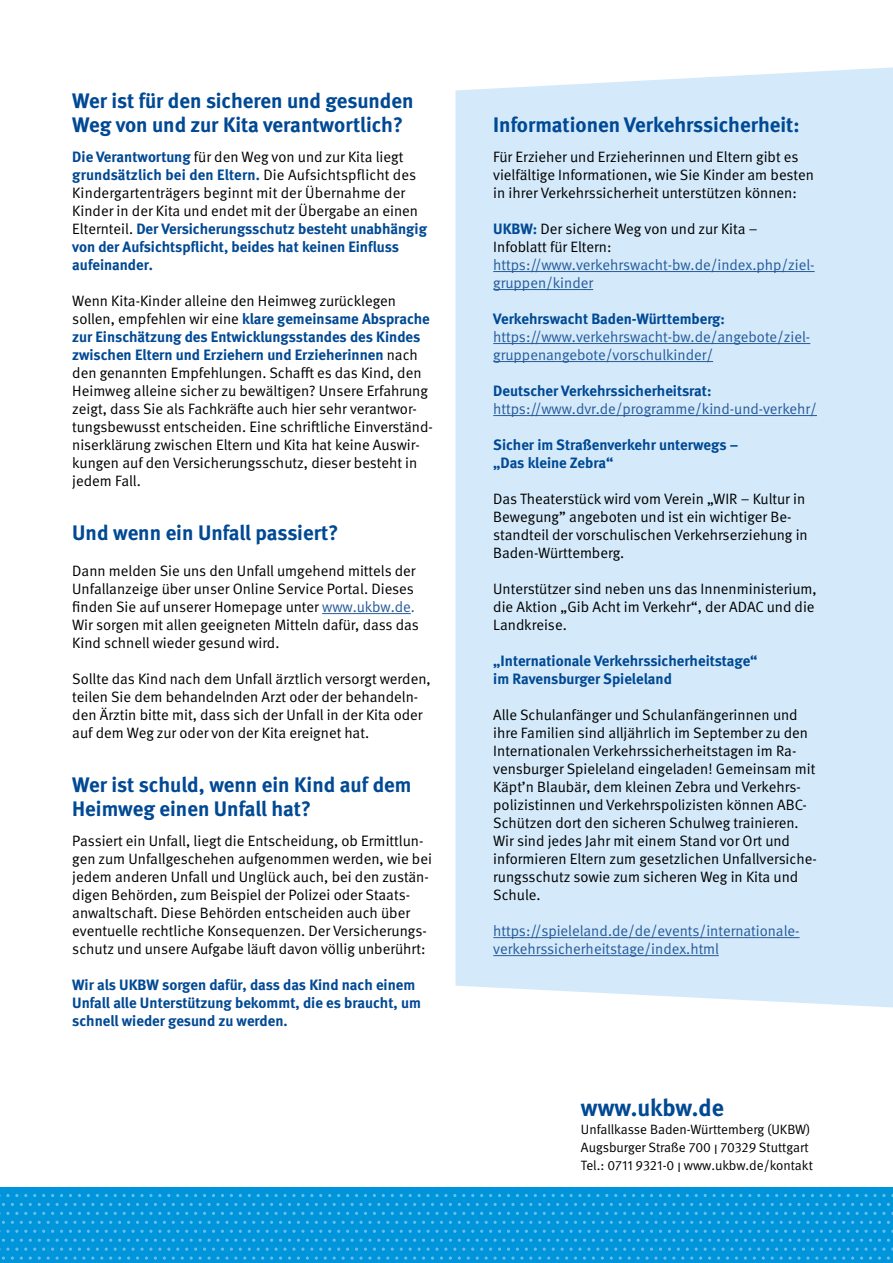
<style>
.page{position:relative;width:893px;height:1263px;background:#fff}
.page>*{position:absolute;margin:0;border:0;box-sizing:border-box;transform-origin:0 0}
.t1{font:700 24px "DGUV Meta";color:#004994}
.Headline{font:700 21px/24px "DGUV Meta";color:#004994}
.Fließtext{font:15px/18px "DGUV Meta";color:#000}
.Fließtext-2{font:15px/18px "DGUV Meta";color:#275b9b}
.Fließtext-3{font:700 15px/18px "DGUV Meta";color:#004994}
.t2{font:13.5px "DGUV Meta";color:#000}
.s1{font-weight:700;color:#004994}
.s2{color:#275b9b}
.s3{color:#000}
</style>
<div class="page">
<div style="left:0;top:1188px;width:893px;height:75px;background:#0095db"></div>
<svg style="left:266px;top:1194px;width:38px;height:3px"></svg>
<svg style="left:409px;top:1194px;width:47px;height:3px"></svg>
<svg style="left:561px;top:1194px;width:38px;height:3px"></svg>
<svg style="left:704px;top:1194px;width:38px;height:3px"></svg>
<svg style="left:847px;top:1194px;width:38px;height:3px"></svg>
<svg style="left:266px;top:1212px;width:38px;height:3px"></svg>
<svg style="left:409px;top:1212px;width:47px;height:3px"></svg>
<svg style="left:561px;top:1212px;width:38px;height:3px"></svg>
<svg style="left:704px;top:1212px;width:38px;height:3px"></svg>
<svg style="left:847px;top:1212px;width:38px;height:3px"></svg>
<svg style="left:199px;top:1203px;width:38px;height:3px"></svg>
<svg style="left:342px;top:1203px;width:38px;height:3px"></svg>
<svg style="left:485px;top:1203px;width:38px;height:3px"></svg>
<svg style="left:628px;top:1203px;width:38px;height:3px"></svg>
<svg style="left:771px;top:1203px;width:38px;height:3px"></svg>
<svg style="left:199px;top:1221px;width:38px;height:3px"></svg>
<svg style="left:342px;top:1221px;width:38px;height:3px"></svg>
<svg style="left:485px;top:1221px;width:38px;height:3px"></svg>
<svg style="left:628px;top:1221px;width:38px;height:3px"></svg>
<svg style="left:771px;top:1221px;width:38px;height:3px"></svg>
<svg style="left:176px;top:1230px;width:169px;height:30px"></svg>
<svg style="left:346px;top:1230px;width:191px;height:30px"></svg>
<svg style="left:538px;top:1230px;width:169px;height:30px"></svg>
<svg style="left:708px;top:1230px;width:185px;height:30px"></svg>
<svg style="left:0;top:1194px;width:18px;height:3px"></svg>
<svg style="left:123px;top:1194px;width:38px;height:3px"></svg>
<svg style="left:0;top:1212px;width:18px;height:3px"></svg>
<svg style="left:123px;top:1212px;width:38px;height:3px"></svg>
<svg style="left:56px;top:1203px;width:38px;height:3px"></svg>
<svg style="left:56px;top:1221px;width:38px;height:3px"></svg>
<svg style="left:0;top:1230px;width:175px;height:30px"></svg>
<hr style="left:322px;top:613px;width:89px;height:1px;background:#275b9b">
<div style="left:455px;top:67px;width:438px;height:940px;background:#d4eafa"></div>
<hr style="left:493px;top:271px;width:322px;height:1px;background:#275b9b">
<hr style="left:493px;top:289px;width:100px;height:1px;background:#275b9b">
<hr style="left:493px;top:343px;width:317px;height:1px;background:#275b9b">
<hr style="left:493px;top:361px;width:220px;height:1px;background:#275b9b">
<hr style="left:493px;top:415px;width:324px;height:1px;background:#275b9b">
<hr style="left:493px;top:937px;width:307px;height:1px;background:#275b9b">
<hr style="left:493px;top:955px;width:226px;height:1px;background:#275b9b">
<h2 class="Headline" style="left:72px;top:89px;width:343px">Wer ist für den sicheren und gesunden<br>Weg von und zur Kita verantwortlich?</h2>
<p class="Fließtext" style="left:72px;top:148px;width:356px"><span class="s1">Die Verantwortung</span> für den Weg von und zur Kita liegt <span class="s1">grundsätzlich bei den Eltern.</span> Die Aufsichtspflicht des Kindergartenträgers beginnt mit der Übernahme der Kinder in der Kita und endet mit der Übergabe an einen Elternteil. <span class="s1">Der Versicherungsschutz besteht unabhängig von der Aufsichtspflicht, beides hat keinen Einfluss aufeinander.</span></p>
<p class="Fließtext" style="left:72px;top:292px;width:362px">Wenn Kita-Kinder alleine den Heimweg zurücklegen sollen, empfehlen wir eine <span class="s1">klare gemeinsame Absprache zur Einschätzung des Entwicklungsstandes des Kindes zwischen Eltern und Erziehern und Erzieherinnen</span> nach den genannten Empfehlungen. Schafft es das Kind, den Heimweg alleine sicher zu bewältigen? Unsere Erfahrung zeigt, dass Sie als Fachkräfte auch hier sehr verantwor&shy;tungsbewusst entscheiden. Eine schriftliche Einverständ&shy;niserklärung zwischen Eltern und Kita hat keine Auswir&shy;kungen auf den Versicherungsschutz, dieser besteht in jedem Fall.</p>
<h2 class="Headline" style="left:72px;top:521px;width:268px">Und wenn ein Unfall passiert?</h2>
<p class="Fließtext" style="left:72px;top:562px;width:348px">Dann melden Sie uns den Unfall umgehend mittels der Unfallanzeige über unser Online Service Portal. Dieses finden Sie auf unserer Homepage unter <span class="s2">www.ukbw.de.<br></span>Wir sorgen mit allen geeigneten Mitteln dafür, dass das Kind schnell wieder gesund wird.</p>
<p class="Fließtext" style="left:72px;top:670px;width:360px">Sollte das Kind nach dem Unfall ärztlich versorgt werden, teilen Sie dem behandelnden Arzt oder der behandeln&shy;den Ärztin bitte mit, dass sich der Unfall in der Kita oder auf dem Weg zur oder von der Kita ereignet hat.</p>
<h2 class="Headline" style="left:72px;top:773px;width:341px">Wer ist schuld, wenn ein Kind auf dem<br>Heimweg einen Unfall hat?</h2>
<p class="Fließtext" style="left:72px;top:832px;width:361px">Passiert ein Unfall, liegt die Entscheidung, ob Ermittlun&shy;gen zum Unfallgeschehen aufgenommen werden, wie bei jedem anderen Unfall und Unglück auch, bei den zustän&shy;digen Behörden, zum Beispiel der Polizei oder Staats&shy;anwaltschaft. Diese Behörden entscheiden auch über eventuelle rechtliche Konsequenzen. Der Versicherungs&shy;schutz und unsere Aufgabe läuft davon völlig unberührt:</p>
<p class="Fließtext-3" style="left:72px;top:976px;width:350px">Wir als UKBW sorgen dafür, dass das Kind nach einem<br>Unfall alle Unterstützung bekommt, die es braucht, um schnell wieder gesund zu werden.</p>
<h2 class="Headline" style="left:493px;top:114px;width:308px">Informationen Verkehrssicherheit:</h2>
<p class="Fließtext" style="left:493px;top:148px;width:322px">Für Erzieher und Erzieherinnen und Eltern gibt es vielfältige Informationen, wie Sie Kinder am besten in ihrer Verkehrssicherheit unterstützen können:</p>
<p class="Fließtext-2" style="left:493px;top:220px;width:323px"><span class="s1">UKBW:</span> <span class="s3">Der sichere Weg von und zur Kita – Infoblatt für Eltern: </span>https://www.verkehrswacht-bw.de/index.php/ziel&shy;gruppen/kinder</p>
<p class="Fließtext-2" style="left:493px;top:310px;width:319px"><span class="s1">Verkehrswacht Baden-Württemberg: </span>https://www.verkehrswacht-bw.de/angebote/ziel&shy;gruppenangebote/vorschulkinder/</p>
<p class="Fließtext-2" style="left:493px;top:382px;width:325px"><span class="s1">Deutscher Verkehrssicherheitsrat: </span>https://www.dvr.de/programme/kind-und-verkehr/</p>
<p class="Fließtext-3" style="left:493px;top:436px;width:247px">Sicher im Straßenverkehr unterwegs – „Das kleine Zebra“</p>
<p class="Fließtext" style="left:493px;top:490px;width:316px">Das Theaterstück wird vom Verein „WIR – Kultur in Bewegung” angeboten und ist ein wichtiger Be&shy;standteil der vorschulischen Verkehrserziehung in Baden-Württemberg.</p>
<p class="Fließtext" style="left:493px;top:580px;width:325px">Unterstützer sind neben uns das Innenministerium, die Aktion „Gib Acht im Verkehr“, der ADAC und die<br>Landkreise.</p>
<p class="Fließtext-3" style="left:493px;top:652px;width:266px">„Internationale Verkehrssicherheitstage“ im Ravensburger Spieleland</p>
<p class="Fließtext" style="left:493px;top:706px;width:325px">Alle Schulanfänger und Schulanfängerinnen und ihre Familien sind alljährlich im September zu den Internationalen Verkehrssicherheitstagen im Ra&shy;vensburger Spieleland eingeladen! Gemeinsam mit Käpt’n Blaubär, dem kleinen Zebra und Verkehrs&shy;polizistinnen und Verkehrspolizisten können ABC-Schützen dort den sicheren Schulweg trainieren.<br>Wir sind jedes Jahr mit einem Stand vor Ort und informieren Eltern zum gesetzlichen Unfallversiche&shy;rungsschutz sowie zum sicheren Weg in Kita und Schule.</p>
<p class="Fließtext-2" style="left:493px;top:922px;width:308px">https://spieleland.de/de/events/internationale&shy;verkehrssicherheitstage/index.html</p>
<p class="t1" style="left:581px;top:1093px;width:144px">www.ukbw.de</p>
<p class="t2" style="left:581px;top:1122px;width:231px">Unfallkasse Baden-Württemberg (UKBW)</p>
<p class="t2" style="left:581px;top:1140px;width:229px">Augsburger Straße 700 I 70329 Stuttgart</p>
<p class="t2" style="left:581px;top:1158px;width:233px">Tel.: 0711 9321-0 I www.ukbw.de/kontakt</p>
</div>
